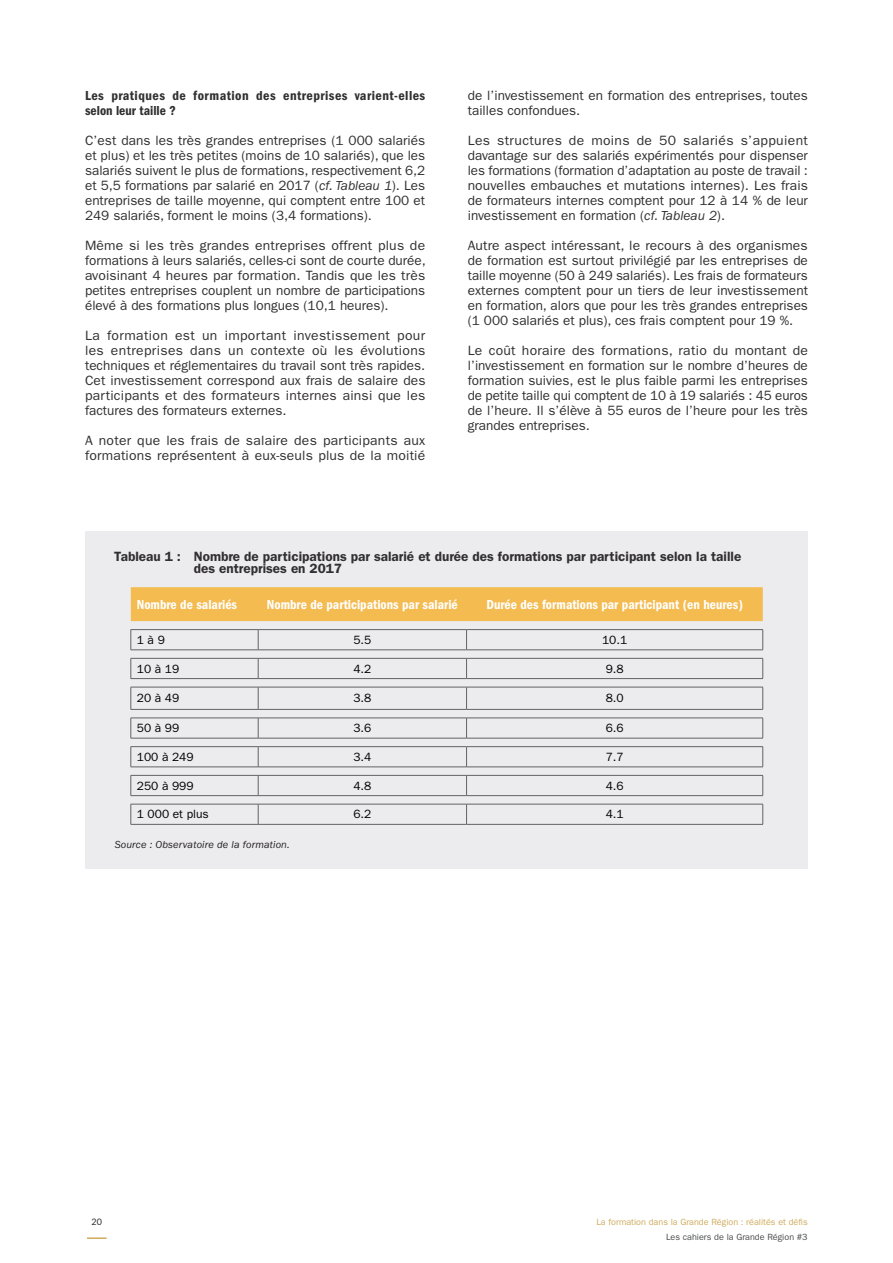
<style>
.page{position:relative;width:893px;height:1263px;background:#fff}
.page>*{position:absolute;margin:0;border:0;box-sizing:border-box;transform-origin:0 0}
.body_copy{font:13.5px/15px "ITC Franklin Gothic Std";color:#312f30;text-align:justify}
.intro{font:600 13.5px/12px "ITC Franklin Gothic Std";color:#312f30}
.t1{font:13.5px "ITC Franklin Gothic Std Dm Cd";color:#fff}
.body_copy-2{font:13.5px/15px "ITC Franklin Gothic Std Dm Cd";letter-spacing:.03em;color:#312f30}
.t2{font:12px "ITC Franklin Gothic Std";color:#000}
.Sources{font:italic 10.5px "ITC Franklin Gothic Std";letter-spacing:.01em;color:#231f20}
.t3{font:9px "ITC Franklin Gothic Std";color:#cfaa5b}
.t4{font:9px "ITC Franklin Gothic Std";color:#4a4b4c}
.t5{font:9px "Lato";color:#312f30}
.s1{font-style:italic}
</style>
<div class="page">
<hr style="left:87px;top:1237px;width:20px;height:2px;background:#cfaa5b">
<div style="left:85px;top:531px;width:723px;height:338px;background:#ececee"></div>
<div style="left:131px;top:587px;width:632px;height:34px;background:#f4bb50"></div>
<hr style="left:131px;top:629px;width:127px;height:1px;background:#636366">
<svg style="left:131px;top:630px;width:1px;height:20px"></svg>
<hr style="left:131px;top:650px;width:127px;height:1px;background:#636366">
<hr style="left:258px;top:629px;width:209px;height:1px;background:#636366">
<svg style="left:258px;top:630px;width:1px;height:20px"></svg>
<hr style="left:467px;top:629px;width:296px;height:1px;background:#636366">
<svg style="left:466px;top:630px;width:1px;height:20px"></svg>
<svg style="left:762px;top:630px;width:1px;height:20px"></svg>
<hr style="left:258px;top:650px;width:209px;height:1px;background:#636366">
<hr style="left:467px;top:650px;width:296px;height:1px;background:#636366">
<hr style="left:131px;top:658px;width:127px;height:1px;background:#636366">
<svg style="left:131px;top:658px;width:1px;height:20px"></svg>
<hr style="left:258px;top:658px;width:209px;height:1px;background:#636366">
<svg style="left:258px;top:658px;width:1px;height:20px"></svg>
<hr style="left:467px;top:658px;width:296px;height:1px;background:#636366">
<svg style="left:466px;top:658px;width:1px;height:20px"></svg>
<svg style="left:762px;top:658px;width:1px;height:20px"></svg>
<hr style="left:131px;top:678px;width:127px;height:1px;background:#636366">
<hr style="left:258px;top:678px;width:209px;height:1px;background:#636366">
<hr style="left:467px;top:678px;width:296px;height:1px;background:#636366">
<hr style="left:131px;top:687px;width:127px;height:1px;background:#636366">
<svg style="left:131px;top:687px;width:1px;height:22px"></svg>
<hr style="left:258px;top:687px;width:209px;height:1px;background:#636366">
<svg style="left:258px;top:687px;width:1px;height:22px"></svg>
<hr style="left:467px;top:687px;width:296px;height:1px;background:#636366">
<svg style="left:466px;top:687px;width:1px;height:22px"></svg>
<svg style="left:762px;top:687px;width:1px;height:22px"></svg>
<hr style="left:131px;top:709px;width:127px;height:1px;background:#636366">
<hr style="left:258px;top:709px;width:209px;height:1px;background:#636366">
<hr style="left:467px;top:709px;width:296px;height:1px;background:#636366">
<hr style="left:131px;top:718px;width:127px;height:1px;background:#636366">
<svg style="left:131px;top:718px;width:1px;height:20px"></svg>
<hr style="left:258px;top:718px;width:209px;height:1px;background:#636366">
<svg style="left:258px;top:718px;width:1px;height:20px"></svg>
<hr style="left:467px;top:718px;width:296px;height:1px;background:#636366">
<svg style="left:466px;top:718px;width:1px;height:20px"></svg>
<svg style="left:762px;top:718px;width:1px;height:20px"></svg>
<hr style="left:131px;top:738px;width:127px;height:1px;background:#636366">
<hr style="left:258px;top:738px;width:209px;height:1px;background:#636366">
<hr style="left:467px;top:738px;width:296px;height:1px;background:#636366">
<hr style="left:131px;top:746px;width:127px;height:1px;background:#636366">
<svg style="left:131px;top:747px;width:1px;height:20px"></svg>
<hr style="left:258px;top:746px;width:209px;height:1px;background:#636366">
<svg style="left:258px;top:747px;width:1px;height:20px"></svg>
<hr style="left:467px;top:746px;width:296px;height:1px;background:#636366">
<svg style="left:466px;top:747px;width:1px;height:20px"></svg>
<svg style="left:762px;top:747px;width:1px;height:20px"></svg>
<hr style="left:131px;top:767px;width:127px;height:1px;background:#636366">
<hr style="left:258px;top:767px;width:209px;height:1px;background:#636366">
<hr style="left:467px;top:767px;width:296px;height:1px;background:#636366">
<hr style="left:131px;top:775px;width:127px;height:1px;background:#636366">
<svg style="left:131px;top:775px;width:1px;height:20px"></svg>
<hr style="left:258px;top:775px;width:209px;height:1px;background:#636366">
<svg style="left:258px;top:775px;width:1px;height:20px"></svg>
<hr style="left:467px;top:775px;width:296px;height:1px;background:#636366">
<svg style="left:466px;top:775px;width:1px;height:20px"></svg>
<svg style="left:762px;top:775px;width:1px;height:20px"></svg>
<hr style="left:131px;top:795px;width:127px;height:1px;background:#636366">
<hr style="left:258px;top:795px;width:209px;height:1px;background:#636366">
<hr style="left:467px;top:795px;width:296px;height:1px;background:#636366">
<hr style="left:131px;top:804px;width:127px;height:1px;background:#636366">
<svg style="left:131px;top:804px;width:1px;height:20px"></svg>
<hr style="left:258px;top:804px;width:209px;height:1px;background:#636366">
<svg style="left:258px;top:804px;width:1px;height:20px"></svg>
<hr style="left:467px;top:804px;width:296px;height:1px;background:#636366">
<svg style="left:466px;top:804px;width:1px;height:20px"></svg>
<svg style="left:762px;top:804px;width:1px;height:20px"></svg>
<hr style="left:131px;top:824px;width:127px;height:1px;background:#636366">
<hr style="left:258px;top:824px;width:209px;height:1px;background:#636366">
<hr style="left:467px;top:824px;width:296px;height:1px;background:#636366">
<p class="body_copy-2" style="left:85px;top:88px;width:342px">Les pratiques de formation des entreprises varient-elles selon leur taille ?</p>
<p class="body_copy" style="left:85px;top:133px;width:342px">C’est dans les très grandes entreprises (1 000 salariés et plus) et les très petites (moins de 10 salariés), que les salariés suivent le plus de formations, respectivement 6,2 et 5,5 formations par salarié en 2017 (<span class="s1">cf. Tableau 1</span>). Les entreprises de taille moyenne, qui comptent entre 100 et 249 salariés, forment le moins (3,4 formations).</p>
<p class="body_copy" style="left:85px;top:238px;width:342px">Même si les très grandes entreprises offrent plus de formations à leurs salariés, celles-ci sont de courte durée, avoisinant 4 heures par formation. Tandis que les très petites entreprises couplent un nombre de participations élevé à des formations plus longues (10,1 heures).</p>
<p class="body_copy" style="left:85px;top:328px;width:342px">La formation est un important investissement pour les entreprises dans un contexte où les évolutions techniques et réglementaires du travail sont très rapides.<br>Cet investissement correspond aux frais de salaire des participants et des formateurs internes ainsi que les factures des formateurs externes.</p>
<p class="body_copy" style="left:85px;top:433px;width:342px">A noter que les frais de salaire des participants aux formations représentent à eux-seuls plus de la moitié</p>
<p class="body_copy" style="left:468px;top:88px;width:342px">de l’investissement en formation des entreprises, toutes tailles confondues.</p>
<p class="body_copy" style="left:468px;top:133px;width:342px">Les structures de moins de 50 salariés s’appuient davantage sur des salariés expérimentés pour dispenser les formations (formation d’adaptation au poste de travail : nouvelles embauches et mutations internes). Les frais de formateurs internes comptent pour 12 à 14 % de leur investissement en formation (<span class="s1">cf. Tableau 2</span>).</p>
<p class="body_copy" style="left:468px;top:238px;width:342px">Autre aspect intéressant, le recours à des organismes de formation est surtout privilégié par les entreprises de taille moyenne (50 à 249 salariés). Les frais de formateurs externes comptent pour un tiers de leur investissement en formation, alors que pour les très grandes entreprises (1 000 salariés et plus), ces frais comptent pour 19 %.</p>
<p class="body_copy" style="left:468px;top:343px;width:342px">Le coût horaire des formations, ratio du montant de l’investissement en formation sur le nombre d’heures de formation suivies, est le plus faible parmi les entreprises de petite taille qui comptent de 10 à 19 salariés : 45 euros de l’heure. Il s’élève à 55 euros de l’heure pour les très grandes entreprises.</p>
<p class="intro" style="left:194px;top:550px;width:549px;text-indent:-80px">Tableau 1 : Nombre de participations par salarié et durée des formations par participant selon la taille des entreprises en 2017</p>
<p class="t1" style="left:137px;top:597px;width:102px">Nombre de salariés</p>
<p class="t1" style="left:267px;top:597px;width:192px">Nombre de participations par salarié</p>
<p class="t1" style="left:486px;top:597px;width:258px">Durée des formations par participant (en heures)</p>
<p class="t2" style="left:137px;top:633px;width:30px">1 à 9</p>
<p class="t2" style="left:353px;top:633px;width:19px">5.5</p>
<p class="t2" style="left:602px;top:633px;width:27px">10.1</p>
<p class="t2" style="left:137px;top:662px;width:44px">10 à 19</p>
<p class="t2" style="left:353px;top:662px;width:19px">4.2</p>
<p class="t2" style="left:606px;top:662px;width:19px">9.8</p>
<p class="t2" style="left:137px;top:691px;width:44px">20 à 49</p>
<p class="t2" style="left:353px;top:691px;width:19px">3.8</p>
<p class="t2" style="left:606px;top:691px;width:19px">8.0</p>
<p class="t2" style="left:137px;top:721px;width:44px">50 à 99</p>
<p class="t2" style="left:353px;top:721px;width:19px">3.6</p>
<p class="t2" style="left:606px;top:721px;width:19px">6.6</p>
<p class="t2" style="left:137px;top:750px;width:58px">100 à 249</p>
<p class="t2" style="left:353px;top:750px;width:19px">3.4</p>
<p class="t2" style="left:606px;top:750px;width:19px">7.7</p>
<p class="t2" style="left:137px;top:779px;width:58px">250 à 999</p>
<p class="t2" style="left:353px;top:779px;width:19px">4.8</p>
<p class="t2" style="left:606px;top:779px;width:19px">4.6</p>
<p class="t2" style="left:137px;top:807px;width:74px">1 000 et plus</p>
<p class="t2" style="left:353px;top:807px;width:19px">6.2</p>
<p class="t2" style="left:606px;top:807px;width:19px">4.1</p>
<p class="Sources" style="left:115px;top:839px;width:177px">Source : Observatoire de la formation.</p>
<p class="t5" style="left:92px;top:1215px;width:12px">20</p>
<p class="t3" style="left:596px;top:1217px;width:213px">La formation dans la Grande Région : réalités et défis</p>
<p class="t4" style="left:666px;top:1232px;width:143px">Les cahiers de la Grande Région #3</p>
</div>
